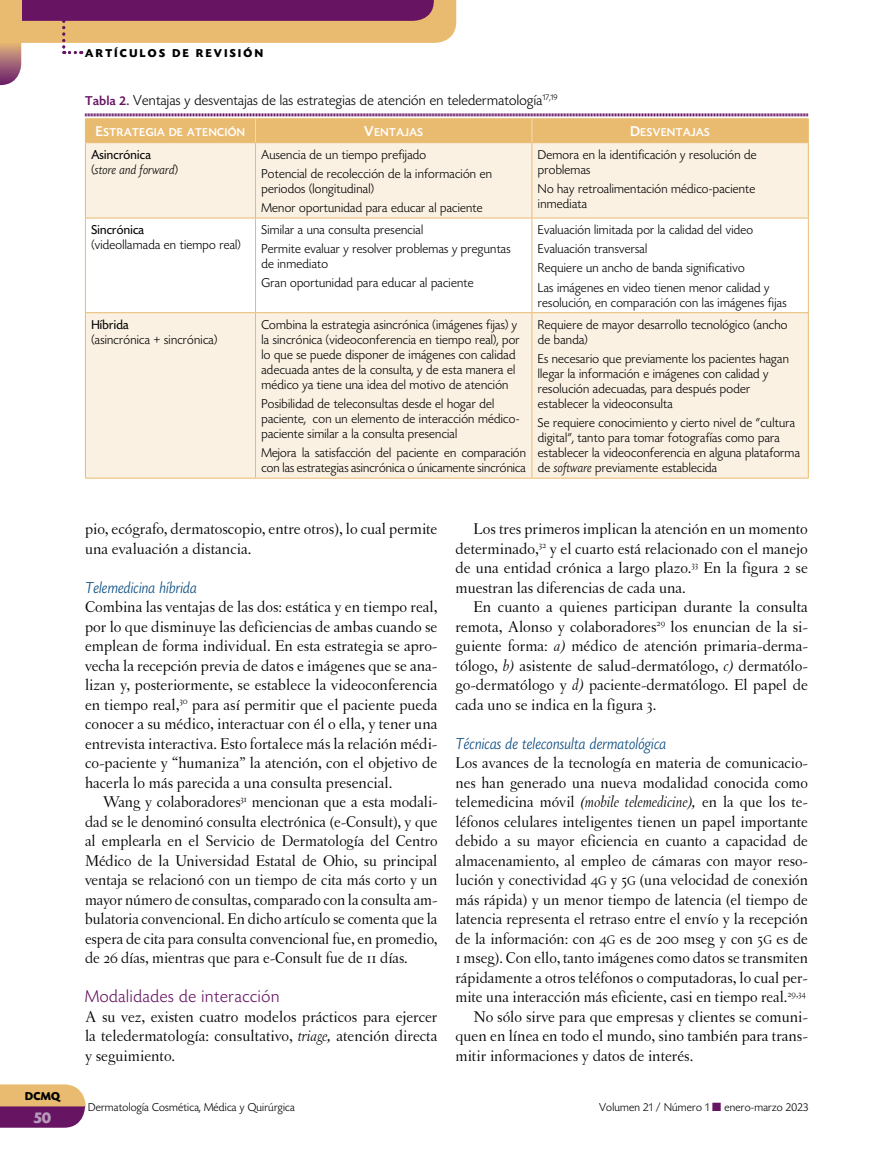
<style>
.page{position:relative;width:893px;height:1149px;background:#fff}
.page>*{position:absolute;margin:0;border:0;box-sizing:border-box;transform-origin:0 0}
.t1{font:300 18px "Today HEF";letter-spacing:.04em;color:#671463}
.t2{font:16.5px/19.5px "Letras Oldstyle";color:#000;text-align:justify}
.t3{font:italic 300 16.5px "Today HEF";letter-spacing:.02em;color:#00457c}
.t4{font:700 16.5px "Today HEF";color:#b799bc}
.t5{font:300 15px "Today HEF";letter-spacing:.02em;color:#000}
.t6{font:300 13.5px/15px "Today HEF";letter-spacing:.02em;color:#000}
.t7{font:italic 300 13.5px/15px "Today HEF";letter-spacing:.02em;color:#000}
.t8{font:13.5px "Today HEF";letter-spacing:.02em;color:#000}
.t9{font:300 12px "Today HEF";letter-spacing:.02em;color:#000}
.t10{font:12px "Today HEF Medium SC800";letter-spacing:.05em;color:#fff}
.t11{font:700 12px "Today HEF";letter-spacing:.2em;color:#000}
.s1{font-weight:500;font-size:13.5px;color:#671463}
.s2{font-size:15px}
.s3{font-weight:400;font-style:normal}
.s4{font-style:normal}
.s5{font-style:italic}
.s6{font-family:"Letras Oldstyle Roman SC800";font-size:13.2px}
.s7{color:#671463}
</style>
<div class="page">
<svg style="left:0;top:1084px;width:86px;height:43px;background:#af7373"></svg>
<svg style="left:0;top:0;width:457px;height:85px"></svg>
<svg style="left:86px;top:143px;width:722px;height:334px;fill:#fbf1e3"></svg>
<hr style="left:85px;top:143px;width:1px;height:74px;background:#e9bb70">
<hr style="left:255px;top:143px;width:1px;height:74px;background:#e9bb70">
<hr style="left:531px;top:143px;width:1px;height:74px;background:#e9bb70">
<hr style="left:808px;top:143px;width:1px;height:74px;background:#e9bb70">
<hr style="left:85px;top:313px;width:1px;height:164px;background:#e9bb70">
<hr style="left:85px;top:477px;width:170px;height:1px;background:#e9bb70">
<hr style="left:255px;top:313px;width:1px;height:164px;background:#e9bb70">
<hr style="left:255px;top:477px;width:277px;height:1px;background:#e9bb70">
<hr style="left:531px;top:313px;width:1px;height:164px;background:#e9bb70">
<hr style="left:808px;top:313px;width:1px;height:164px;background:#e9bb70">
<hr style="left:532px;top:477px;width:277px;height:1px;background:#e9bb70">
<svg style="left:85px;top:113px;width:724px;height:30px;background:#e2b77e"></svg>
<hr style="left:85px;top:217px;width:170px;height:1px;background:#e9bb70">
<hr style="left:85px;top:218px;width:1px;height:94px;background:#e9bb70">
<hr style="left:85px;top:312px;width:170px;height:1px;background:#e9bb70">
<hr style="left:255px;top:217px;width:277px;height:1px;background:#e9bb70">
<hr style="left:255px;top:218px;width:1px;height:94px;background:#e9bb70">
<hr style="left:255px;top:312px;width:277px;height:1px;background:#e9bb70">
<hr style="left:532px;top:217px;width:277px;height:1px;background:#e9bb70">
<hr style="left:531px;top:218px;width:1px;height:94px;background:#e9bb70">
<hr style="left:808px;top:218px;width:1px;height:94px;background:#e9bb70">
<hr style="left:532px;top:312px;width:277px;height:1px;background:#e9bb70">
<p class="t11" style="left:25px;top:1089px;width:36px">DCMQ</p>
<p class="t4" style="left:34px;top:1108px;width:19px">50</p>
<p class="t11" style="left:85px;top:47px;width:179px">ARTÍCULOS DE REVISIÓN</p>
<p class="t5" style="left:85px;top:92px;width:474px"><span class="s1">Tabla 2.</span> Ventajas y desventajas de las estrategias de atención en teledermatología<sup>17,19</sup></p>
<p class="t10" style="left:96px;top:126px;width:150px"><span class="s2">E</span>STRATEGIA DE ATENCIÓN</p>
<p class="t10" style="left:364px;top:126px;width:60px"><span class="s2">V</span>ENTAJAS</p>
<p class="t10" style="left:630px;top:126px;width:81px"><span class="s2">D</span>ESVENTAJAS</p>
<p class="t7" style="left:91px;top:147px;width:88px"><span class="s3">Asincrónica </span><span class="s4">(</span>store and forward<span class="s4">)</span></p>
<p class="t6" style="left:261px;top:145px;width:232px;line-height:19.2px">Ausencia de un tiempo prefijado<br>Potencial de recolección de la información en</p>
<p class="t6" style="left:261px;top:179px;width:223px;line-height:19.2px">periodos (longitudinal)<br>Menor oportunidad para educar al paciente</p>
<p class="t6" style="left:538px;top:147px;width:220px">Demora en la identificación y resolución de problemas</p>
<p class="t6" style="left:538px;top:181px;width:219px">No hay retroalimentación médico-paciente inmediata</p>
<p class="t8" style="left:91px;top:222px;width:54px">Sincrónica</p>
<p class="t6" style="left:91px;top:237px;width:151px">(videollamada en tiempo real)</p>
<p class="t8" style="left:91px;top:317px;width:39px">Híbrida</p>
<p class="t6" style="left:91px;top:332px;width:127px">(asincrónica + sincrónica)</p>
<p class="t6" style="left:261px;top:220px;width:251px;line-height:19.2px">Similar a una consulta presencial<br>Permite evaluar y resolver problemas y preguntas</p>
<p class="t6" style="left:261px;top:255px;width:214px;line-height:19.2px">de inmediato<br>Gran oportunidad para educar al paciente</p>
<p class="t6" style="left:261px;top:317px;width:260px">Combina la estrategia asincrónica (imágenes fijas) y la sincrónica (videoconferencia en tiempo real), por lo que se puede disponer de imágenes con calidad adecuada antes de la consulta, y de esta manera el médico ya tiene una idea del motivo de atención</p>
<p class="t6" style="left:261px;top:396px;width:259px">Posibilidad de teleconsultas desde el hogar del paciente, con un elemento de interacción médico&shy;paciente similar a la consulta presencial</p>
<p class="t6" style="left:261px;top:445px;width:266px">Mejora la satisfacción del paciente en comparación con las estrategias asincrónica o únicamente sincrónica</p>
<p class="t6" style="left:538px;top:220px;width:233px;line-height:19.2px">Evaluación limitada por la calidad del video Evaluación transversal<br>Requiere un ancho de banda significativo<br>Las imágenes en video tienen menor calidad y</p>
<p class="t6" style="left:538px;top:295px;width:250px">resolución, en comparación con las imágenes fijas</p>
<p class="t6" style="left:538px;top:317px;width:251px">Requiere de mayor desarrollo tecnológico (ancho de banda)</p>
<p class="t6" style="left:538px;top:351px;width:253px">Es necesario que previamente los pacientes hagan llegar la información e imágenes con calidad y resolución adecuadas, para después poder establecer la videoconsulta</p>
<p class="t6" style="left:538px;top:415px;width:264px">Se requiere conocimiento y cierto nivel de “cultura digital”, tanto para tomar fotografías como para establecer la videoconferencia en alguna plataforma de <span class="s5">software</span> previamente establecida</p>
<p class="t2" style="left:85px;top:519px;width:354px">pio, ecógrafo, dermatoscopio, entre otros), lo cual permite una evaluación a distancia.</p>
<p class="t3" style="left:85px;top:578px;width:113px">Telemedicina híbrida</p>
<p class="t2" style="left:85px;top:597px;width:354px">Combina las ventajas de las dos: estática y en tiempo real, por lo que disminuye las deficiencias de ambas cuando se emplean de forma individual. En esta estrategia se apro&shy;vecha la recepción previa de datos e imágenes que se ana&shy;lizan y, posteriormente, se establece la videoconferencia en tiempo real,<sup>30</sup> para así permitir que el paciente pueda conocer a su médico, interactuar con él o ella, y tener una entrevista interactiva. Esto fortalece más la relación médi&shy;co-paciente y “humaniza” la atención, con el objetivo de hacerla lo más parecida a una consulta presencial.</p>
<p class="t2" style="left:85px;top:792px;width:354px;text-indent:18px">Wang y colaboradores<sup>31</sup> mencionan que a esta modali&shy;dad se le denominó consulta electrónica (e-Consult), y que al emplearla en el Servicio de Dermatología del Centro Médico de la Universidad Estatal de Ohio, su principal ventaja se relacionó con un tiempo de cita más corto y un mayor número de consultas, comparado con la consulta am&shy;bulatoria convencional. En dicho artículo se comenta que la espera de cita para consulta convencional fue, en promedio, de 26 días, mientras que para e-Consult fue de 11 días.</p>
<p class="t1" style="left:85px;top:986px;width:196px">Modalidades de interacción</p>
<p class="t2" style="left:85px;top:1006px;width:354px">A su vez, existen cuatro modelos prácticos para ejercer la teledermatología: consultativo, <span class="s5">triage,</span> atención directa y seguimiento.</p>
<p class="t9" style="left:88px;top:1100px;width:208px">Dermatología Cosmética, Médica y Quirúrgica</p>
<p class="t2" style="left:455px;top:519px;width:354px;text-indent:18px">Los tres primeros implican la atención en un momento determinado,<sup>32</sup> y el cuarto está relacionado con el manejo de una entidad crónica a largo plazo.<sup>33</sup> En la figura 2 se muestran las diferencias de cada una.</p>
<p class="t2" style="left:455px;top:597px;width:354px;text-indent:18px">En cuanto a quienes participan durante la consulta remota, Alonso y colaboradores<sup>29</sup> los enuncian de la si&shy;guiente forma: <span class="s5">a)</span> médico de atención primaria-derma&shy;tólogo, <span class="s5">b)</span> asistente de salud-dermatólogo, <span class="s5">c)</span> dermatólo&shy;go-dermatólogo y <span class="s5">d)</span> paciente-dermatólogo. El papel de cada uno se indica en la figura 3.</p>
<p class="t3" style="left:455px;top:734px;width:212px">Técnicas de teleconsulta dermatológica</p>
<p class="t2" style="left:455px;top:753px;width:354px">Los avances de la tecnología en materia de comunicacio-</p>
<p class="t2" style="left:455px;top:772px;width:354px">nes han generado una nueva modalidad conocida como</p>
<p class="t2" style="left:455px;top:792px;width:354px">telemedicina móvil <span class="s5">(mobile telemedicine),</span> en la que los te-</p>
<p class="t2" style="left:455px;top:811px;width:354px">léfonos celulares inteligentes tienen un papel importante</p>
<p class="t2" style="left:455px;top:831px;width:354px">debido a su mayor eficiencia en cuanto a capacidad de</p>
<p class="t2" style="left:455px;top:850px;width:354px">almacenamiento, al empleo de cámaras con mayor reso-</p>
<p class="t2" style="left:455px;top:870px;width:354px">lución y conectividad 4<span class="s6">g</span> y 5<span class="s6">g</span> (una velocidad de conexión</p>
<p class="t2" style="left:455px;top:889px;width:354px">más rápida) y un menor tiempo de latencia (el tiempo de</p>
<p class="t2" style="left:455px;top:909px;width:354px">latencia representa el retraso entre el envío y la recepción</p>
<p class="t2" style="left:455px;top:928px;width:354px">de la información: con 4<span class="s6">g</span> es de 200 mseg y con 5<span class="s6">g</span> es de</p>
<p class="t2" style="left:455px;top:948px;width:354px">1 mseg). Con ello, tanto imágenes como datos se transmiten</p>
<p class="t2" style="left:455px;top:967px;width:354px">rápidamente a otros teléfonos o computadoras, lo cual per-</p>
<p class="t2" style="left:455px;top:987px;width:352px">mite una interacción más eficiente, casi en tiempo real.<sup>29,34</sup></p>
<p class="t2" style="left:473px;top:1006px;width:336px">No sólo sirve para que empresas y clientes se comuni-</p>
<p class="t2" style="left:455px;top:1026px;width:354px">quen en línea en todo el mundo, sino también para trans-</p>
<p class="t2" style="left:455px;top:1045px;width:239px">mitir informaciones y datos de interés.</p>
<p class="t9" style="left:599px;top:1100px;width:211px">Volumen 21 / Número 1 <span class="s7">■</span> enero-marzo 2023</p>
</div>
